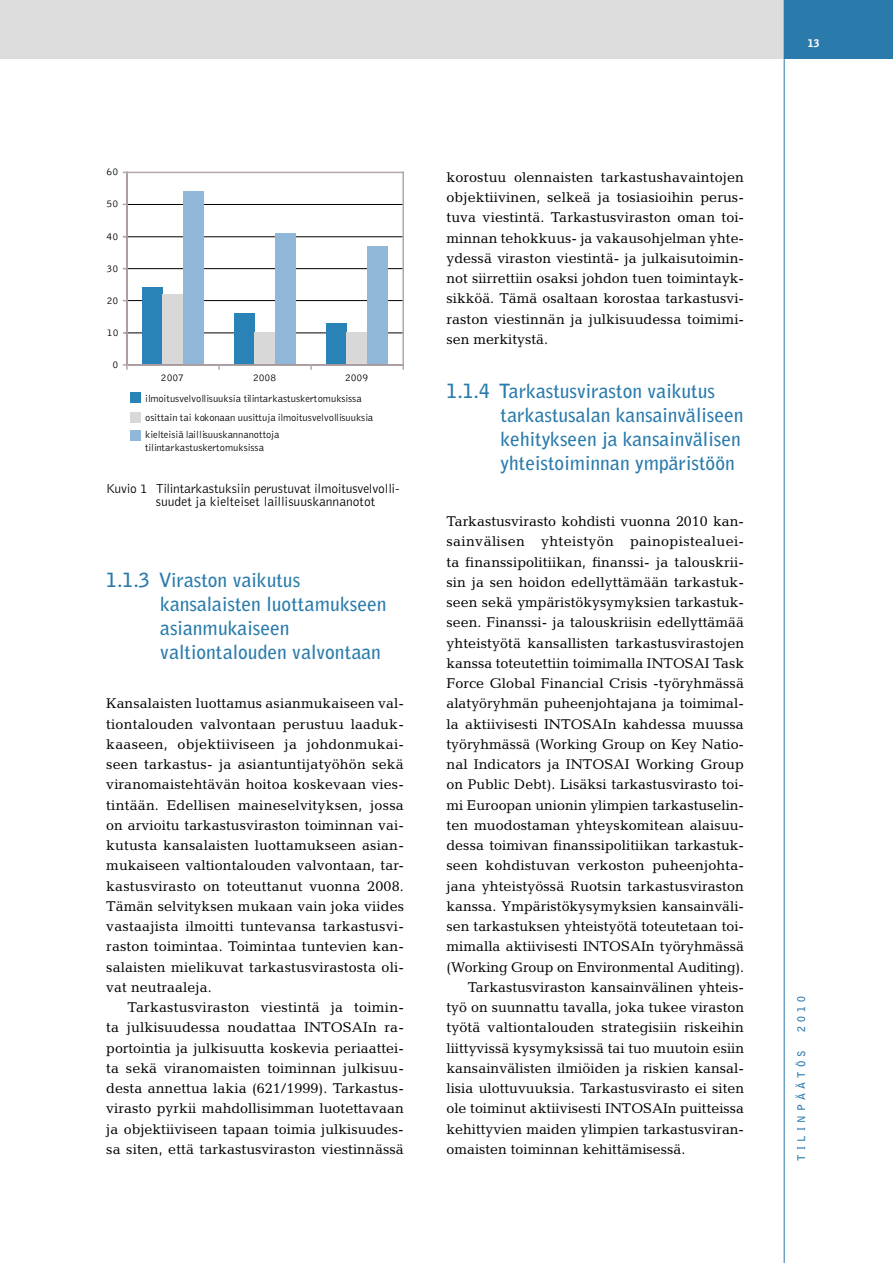
<style>
.page{position:relative;width:893px;height:1263px;background:#fff}
.page>*{position:absolute;margin:0;border:0;box-sizing:border-box;transform-origin:0 0}
.t1{font:700 19.5px/24px "Bell Gothic";color:#2a7bac}
.t2{font:14.25px/20.2px "Candida";color:#000;text-align:justify}
.t3{font:14.25px "Candida";letter-spacing:.025em;color:#000}
.t4{font:300 13.5px/13.5px "Bell Gothic";letter-spacing:-.01em;color:#000}
.t5{font:300 10.5px/21px "Bell Gothic";color:#000}
.t6{font:700 10.5px "Bell Gothic";letter-spacing:.4em;color:#2a7bac}
.t7{font:900 10.5px "Bell Gothic";color:#fff}
</style>
<div class="page">
<div style="left:0;top:0;width:874px;height:59px;background:#dcdcdc"></div>
<div style="left:784px;top:0;width:109px;height:59px;background:#2a7bac"></div>
<hr style="left:784px;top:0;width:1px;height:1263px;background:#2a7bac">
<hr style="left:125px;top:204px;width:278px;height:1px;background:#000">
<hr style="left:125px;top:237px;width:278px;height:1px;background:#000">
<hr style="left:125px;top:268px;width:278px;height:1px;background:#000">
<hr style="left:125px;top:300px;width:278px;height:1px;background:#000">
<hr style="left:125px;top:333px;width:278px;height:1px;background:#000">
<div style="left:142px;top:288px;width:21px;height:76px;background:#2983b6"></div>
<div style="left:234px;top:313px;width:20px;height:51px;background:#2983b6"></div>
<div style="left:326px;top:323px;width:20px;height:41px;background:#2983b6"></div>
<div style="left:163px;top:294px;width:20px;height:70px;background:#d8d8d8"></div>
<div style="left:254px;top:332px;width:21px;height:32px;background:#d8d8d8"></div>
<div style="left:346px;top:332px;width:21px;height:32px;background:#d8d8d8"></div>
<div style="left:183px;top:191px;width:21px;height:173px;background:#90b7d7"></div>
<div style="left:275px;top:233px;width:20px;height:131px;background:#90b7d7"></div>
<div style="left:367px;top:246px;width:20px;height:118px;background:#90b7d7"></div>
<svg style="left:123px;top:364px;width:5px;height:5px"></svg>
<div style="left:130px;top:392px;width:11px;height:11px;background:#2983b6"></div>
<div style="left:130px;top:412px;width:11px;height:10px;background:#d8d8d8"></div>
<div style="left:130px;top:430px;width:11px;height:10px;background:#90b7d7"></div>
<hr style="left:127px;top:172px;width:276px;height:1px;background:#b5a7aa">
<hr style="left:402px;top:172px;width:2px;height:193px;background:#b5a7aa">
<hr style="left:127px;top:364px;width:276px;height:2px;background:#b5a7aa">
<hr style="left:126px;top:172px;width:2px;height:193px;background:#b5a7aa">
<p class="t5" style="left:107px;top:162px;width:13px">60</p>
<p class="t5" style="left:107px;top:194px;width:13px">50</p>
<p class="t5" style="left:107px;top:226px;width:13px">40</p>
<p class="t5" style="left:107px;top:258px;width:13px">30</p>
<p class="t5" style="left:107px;top:290px;width:13px">20</p>
<p class="t5" style="left:107px;top:322px;width:13px">10</p>
<p class="t5" style="left:112px;top:354px;width:7px">0</p>
<p class="t5" style="left:145px;top:367px;width:225px;text-indent:200px">2009 ilmoitusvelvollisuuksia tilintarkastuskertomuksissa</p>
<p class="t5" style="left:145px;top:410px;width:229px;line-height:16.5px">osittain tai kokonaan uusittuja ilmoitusvelvollisuuksia kielteisiä laillisuuskannanottoja</p>
<p class="t5" style="left:145px;top:438px;width:120px">tilintarkastuskertomuksissa</p>
<p class="t5" style="left:161px;top:367px;width:25px">2007</p>
<p class="t5" style="left:253px;top:367px;width:25px">2008</p>
<p class="t4" style="left:156px;top:482px;width:245px;text-indent:-50px">Kuvio 1 Tilintarkastuksiin perustuvat ilmoitusvelvolli&shy;suudet ja kielteiset laillisuuskannanotot</p>
<h1 class="t1" style="left:160px;top:568px;width:228px;text-indent:-54px">1.1.3 Viraston vaikutus kansalaisten luottamukseen asianmukaiseen valtiontalouden valvontaan</h1>
<p class="t2" style="left:106px;top:693px;width:299px">Kansalaisten luottamus asianmukaiseen val&shy;tiontalouden valvontaan perustuu laaduk&shy;kaaseen, objektiiviseen ja johdonmukai&shy;seen tarkastus- ja asiantuntijatyöhön sekä viranomaistehtävän hoitoa koskevaan vies&shy;tintään. Edellisen maineselvityksen, jossa on arvioitu tarkastusviraston toiminnan vai&shy;kutusta kansalaisten luottamukseen asian&shy;mukaiseen valtiontalouden valvontaan, tar&shy;kastusvirasto on toteuttanut vuonna 2008.<br>Tämän selvityksen mukaan vain joka viides vastaajista ilmoitti tuntevansa tarkastusvi&shy;raston toimintaa. Toimintaa tuntevien kan&shy;salaisten mielikuvat tarkastusvirastosta oli&shy;vat neutraaleja.</p>
<p class="t2" style="left:106px;top:997px;width:299px;text-indent:21px">Tarkastusviraston viestintä ja toimin&shy;ta julkisuudessa noudattaa INTOSAIn ra&shy;portointia ja julkisuutta koskevia periaattei&shy;ta sekä viranomaisten toiminnan julkisuu&shy;desta annettua lakia (621/1999). Tarkastus&shy;virasto pyrkii mahdollisimman luotettavaan ja objektiiviseen tapaan toimia julkisuudes&shy;sa siten, että tarkastusviraston viestinnässä</p>
<p class="t2" style="left:446px;top:167px;width:299px">korostuu olennaisten tarkastushavaintojen objektiivinen, selkeä ja tosiasioihin perus&shy;tuva viestintä. Tarkastusviraston oman toi&shy;minnan tehokkuus- ja vakausohjelman yhte&shy;ydessä viraston viestintä- ja julkaisutoimin&shy;not siirrettiin osaksi johdon tuen toimintayk&shy;sikköä. Tämä osaltaan korostaa tarkastusvi&shy;raston viestinnän ja julkisuudessa toimimi&shy;sen merkitystä.</p>
<h1 class="t1" style="left:500px;top:379px;width:245px;text-indent:-54px">1.1.4 Tarkastusviraston vaikutus tarkastusalan kansainväliseen kehitykseen ja kansainvälisen yhteistoiminnan ympäristöön</h1>
<p class="t2" style="left:446px;top:511px;width:299px">Tarkastusvirasto kohdisti vuonna 2010 kan-</p>
<p class="t3" style="left:446px;top:533px;width:299px">sainvälisen yhteistyön painopistealuei-</p>
<p class="t2" style="left:446px;top:552px;width:299px">ta finanssipolitiikan, finanssi- ja talouskrii-</p>
<p class="t2" style="left:446px;top:572px;width:299px">sin ja sen hoidon edellyttämään tarkastuk-</p>
<p class="t2" style="left:446px;top:592px;width:299px">seen sekä ympäristökysymyksien tarkastuk-</p>
<p class="t2" style="left:446px;top:612px;width:299px">seen. Finanssi- ja talouskriisin edellyttämää</p>
<p class="t2" style="left:446px;top:633px;width:299px">yhteistyötä kansallisten tarkastusvirastojen</p>
<p class="t2" style="left:446px;top:653px;width:299px">kanssa toteutettiin toimimalla INTOSAI Task</p>
<p class="t2" style="left:446px;top:673px;width:299px">Force Global Financial Crisis -työryhmässä</p>
<p class="t2" style="left:446px;top:693px;width:299px">alatyöryhmän puheenjohtajana ja toimimal-</p>
<p class="t2" style="left:446px;top:714px;width:299px">la aktiivisesti INTOSAIn kahdessa muussa</p>
<p class="t2" style="left:446px;top:734px;width:299px">työryhmässä (Working Group on Key Natio-</p>
<p class="t2" style="left:446px;top:754px;width:299px">nal Indicators ja INTOSAI Working Group</p>
<p class="t2" style="left:446px;top:774px;width:299px">on Public Debt). Lisäksi tarkastusvirasto toi-</p>
<p class="t2" style="left:446px;top:795px;width:299px">mi Euroopan unionin ylimpien tarkastuselin-</p>
<p class="t2" style="left:446px;top:815px;width:299px">ten muodostaman yhteyskomitean alaisuu-</p>
<p class="t2" style="left:446px;top:835px;width:299px">dessa toimivan finanssipolitiikan tarkastuk-</p>
<p class="t2" style="left:446px;top:855px;width:299px">seen kohdistuvan verkoston puheenjohta-</p>
<p class="t2" style="left:446px;top:876px;width:299px">jana yhteistyössä Ruotsin tarkastusviraston</p>
<p class="t2" style="left:446px;top:896px;width:299px">kanssa. Ympäristökysymyksien kansainväli-</p>
<p class="t2" style="left:446px;top:916px;width:299px">sen tarkastuksen yhteistyötä toteutetaan toi-</p>
<p class="t2" style="left:446px;top:936px;width:299px">mimalla aktiivisesti INTOSAIn työryhmässä</p>
<p class="t2" style="left:446px;top:957px;width:299px">(Working Group on Environmental Auditing).</p>
<p class="t2" style="left:468px;top:977px;width:278px">Tarkastusviraston kansainvälinen yhteis-</p>
<p class="t2" style="left:446px;top:997px;width:299px">työ on suunnattu tavalla, joka tukee viraston</p>
<p class="t2" style="left:446px;top:1017px;width:299px">työtä valtiontalouden strategisiin riskeihin</p>
<p class="t2" style="left:446px;top:1038px;width:299px">liittyvissä kysymyksissä tai tuo muutoin esiin</p>
<p class="t2" style="left:446px;top:1058px;width:299px">kansainvälisten ilmiöiden ja riskien kansal-</p>
<p class="t2" style="left:446px;top:1078px;width:299px">lisia ulottuvuuksia. Tarkastusvirasto ei siten</p>
<p class="t2" style="left:446px;top:1098px;width:299px">ole toiminut aktiivisesti INTOSAIn puitteissa</p>
<p class="t2" style="left:446px;top:1119px;width:299px">kehittyvien maiden ylimpien tarkastusviran-</p>
<p class="t2" style="left:446px;top:1139px;width:240px">omaisten toiminnan kehittämisessä.</p>
<p class="t7" style="left:808px;top:37px;width:13px">13</p>
<p class="t6" style="left:795px;top:1032px;width:37px;rotate:-90deg">2010</p>
<p class="t6" style="left:795px;top:1161px;width:112px;rotate:-90deg">TILINPÄÄTÖS</p>
</div>
